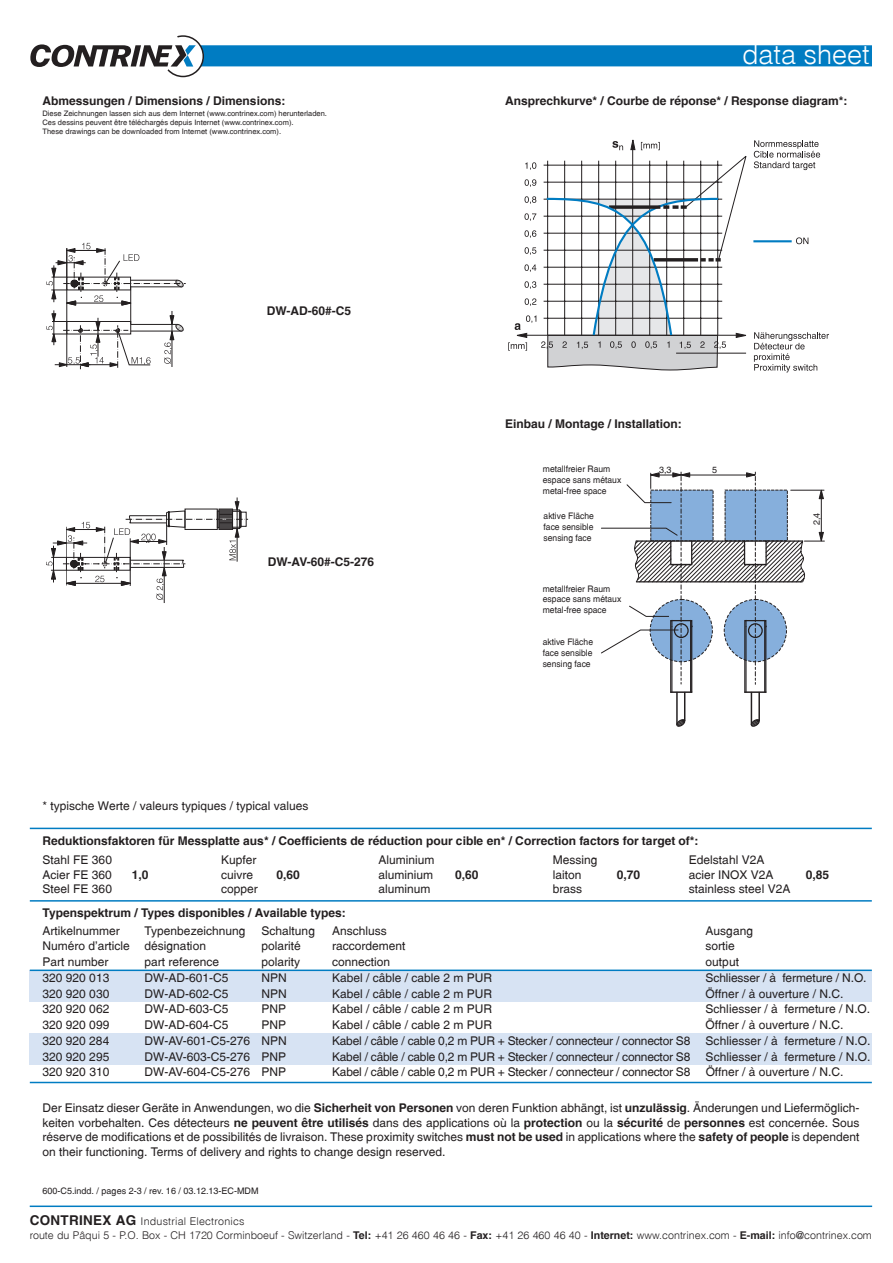
<style>
.page{position:relative;width:893px;height:1263px;background:#fff}
.page>*{position:absolute;margin:0;border:0;box-sizing:border-box;transform-origin:0 0}
.t1{font:27px "Switzerland Light Plain";color:#fff}
.t2{font:12px/14.4px "Switzerland Plain";color:#231f20;text-align:justify}
.t3{font:700 12px "Switzerland";color:#231f20}
.t4{font:12px "Switzerland Plain";letter-spacing:-.02em;color:#231f20}
.t5{font:10.65px/14.7px "Switzerland Light Plain";color:#231f20}
.t6{font:9px/10.8px "Switzerland Plain";color:#231f20;scale:.95 1}
.t7{font:9px "Switzerland Plain";color:#231f20}
.t8{font:7.5px/9px "Switzerland Plain";color:#231f20}
.s1{font-family:"Switzerland";font-weight:700}
.s2{font-family:"Switzerland";font-weight:700;font-size:13.5px}
</style>
<div class="page">
<hr style="left:30px;top:1205px;width:842px;height:2px;background:#007cc2">
<svg style="left:30px;top:35px;width:842px;height:42px"></svg>
<div style="left:670px;top:620px;width:22px;height:73px;border:1px solid #231f20"></div>
<hr style="left:690px;top:620px;width:1px;height:72px;background:#231f20">
<hr style="left:672px;top:620px;width:1px;height:72px;background:#231f20">
<hr style="left:670px;top:691px;width:22px;height:2px;background:#231f20">
<div style="left:744px;top:620px;width:22px;height:73px;border:1px solid #231f20"></div>
<hr style="left:764px;top:620px;width:1px;height:72px;background:#231f20">
<hr style="left:746px;top:620px;width:1px;height:72px;background:#231f20">
<hr style="left:744px;top:691px;width:22px;height:2px;background:#231f20">
<svg style="left:676px;top:692px;width:9px;height:35px"></svg>
<svg style="left:750px;top:718px;width:10px;height:9px"></svg>
<hr style="left:751px;top:692px;width:1px;height:33px;background:#231f20">
<hr style="left:758px;top:692px;width:2px;height:29px;background:#231f20">
<svg style="left:601px;top:472px;width:223px;height:212px"></svg>
<svg style="left:46px;top:243px;width:140px;height:126px"></svg>
<hr style="left:164px;top:547px;width:1px;height:56px;background:#231f20">
<hr style="left:237px;top:497px;width:1px;height:65px;background:#231f20">
<svg style="left:46px;top:501px;width:202px;height:99px"></svg>
<svg style="left:754px;top:332px;width:75px;height:40px"></svg>
<svg style="left:754px;top:140px;width:66px;height:30px"></svg>
<hr style="left:753px;top:240px;width:39px;height:2px;background:#007cc2">
<svg style="left:796px;top:237px;width:12px;height:7px"></svg>
<svg style="left:508px;top:139px;width:239px;height:231px"></svg>
<hr style="left:30px;top:828px;width:842px;height:1px;background:#007cc2">
<hr style="left:30px;top:900px;width:842px;height:2px;background:#007cc2">
<div style="left:30px;top:1033px;width:842px;height:31px;background:#d7e3f3"></div>
<div style="left:30px;top:970px;width:842px;height:32px;background:#d7e3f3"></div>
<hr style="left:30px;top:969px;width:842px;height:2px;background:#007cc2">
<hr style="left:30px;top:1082px;width:842px;height:1px;background:#007cc2">
<h1 class="t1" style="left:742px;top:38px;width:129px">data sheet</h1>
<p class="t3" style="left:43px;top:93px;width:244px">Abmessungen / Dimensions / Dimensions:</p>
<p class="t3" style="left:505px;top:93px;width:344px">Ansprechkurve* / Courbe de réponse* / Response diagram*:</p>
<p class="t8" style="left:43px;top:109px;width:286px">Diese Zeichnungen lassen sich aus dem Internet (www.contrinex.com) herunterladen.<br>Ces dessins peuvent être téléchargés depuis Internet (www.contrinex.com).<br>These drawings can be downloaded from Internet (www.contrinex.com).</p>
<p class="t3" style="left:267px;top:303px;width:86px">DW-AD-60#-C5</p>
<p class="t3" style="left:268px;top:555px;width:108px">DW-AV-60#-C5-276</p>
<p class="t2" style="left:43px;top:798px;width:267px">* typische Werte / valeurs typiques / typical values</p>
<p class="t3" style="left:505px;top:417px;width:178px">Einbau / Montage / Installation:</p>
<p class="t6" style="left:543px;top:464px;width:73px">metallfreier Raum</p>
<p class="t7" style="left:659px;top:464px;width:14px">3,3</p>
<p class="t7" style="left:712px;top:464px;width:7px">5</p>
<p class="t6" style="left:543px;top:475px;width:84px">espace sans métaux metal-free space</p>
<p class="t6" style="left:544px;top:510px;width:55px;text-align:justify">aktive Fläche face sensible sensing face</p>
<p class="t6" style="left:543px;top:583px;width:84px">metallfreier Raum espace sans métaux metal-free space</p>
<p class="t6" style="left:543px;top:636px;width:55px;text-align:justify">aktive Fläche face sensible sensing face</p>
<p class="t7" style="left:811px;top:525px;width:14px;rotate:-90deg">2,4</p>
<p class="t3" style="left:43px;top:834px;width:657px">Reduktionsfaktoren für Messplatte aus* / Coefficients de réduction pour cible en* / Correction factors for target of*:</p>
<p class="t2" style="left:43px;top:852px;width:71px">Stahl FE 360</p>
<p class="t2" style="left:221px;top:852px;width:37px">Kupfer</p>
<p class="t2" style="left:379px;top:852px;width:58px">Aluminium</p>
<p class="t2" style="left:553px;top:852px;width:46px">Messing</p>
<p class="t2" style="left:689px;top:852px;width:77px">Edelstahl V2A</p>
<p class="t2" style="left:43px;top:867px;width:71px">Acier FE 360</p>
<p class="t3" style="left:132px;top:867px;width:18px">1,0</p>
<p class="t2" style="left:221px;top:867px;width:34px">cuivre</p>
<p class="t3" style="left:276px;top:867px;width:25px">0,60</p>
<p class="t2" style="left:379px;top:867px;width:56px">aluminium</p>
<p class="t3" style="left:455px;top:867px;width:25px">0,60</p>
<p class="t2" style="left:553px;top:867px;width:30px">laiton</p>
<p class="t3" style="left:617px;top:867px;width:25px">0,70</p>
<p class="t2" style="left:689px;top:867px;width:86px">acier INOX V2A</p>
<p class="t3" style="left:806px;top:867px;width:25px">0,85</p>
<p class="t2" style="left:43px;top:881px;width:71px">Steel FE 360</p>
<p class="t2" style="left:221px;top:881px;width:38px">copper</p>
<p class="t2" style="left:379px;top:881px;width:54px">aluminum</p>
<p class="t2" style="left:553px;top:881px;width:31px">brass</p>
<p class="t2" style="left:689px;top:881px;width:103px">stainless steel V2A</p>
<p class="t3" style="left:43px;top:905px;width:305px">Typenspektrum / Types disponibles / Available types:</p>
<p class="t2" style="left:43px;top:923px;width:79px">Artikelnummer</p>
<p class="t2" style="left:145px;top:923px;width:102px">Typenbezeichnung</p>
<p class="t2" style="left:262px;top:923px;width:55px">Schaltung</p>
<p class="t2" style="left:332px;top:923px;width:56px">Anschluss</p>
<p class="t2" style="left:706px;top:923px;width:49px">Ausgang</p>
<p class="t2" style="left:43px;top:939px;width:165px">Numéro d'article désignation</p>
<p class="t2" style="left:262px;top:939px;width:41px">polarité</p>
<p class="t2" style="left:332px;top:939px;width:75px">raccordement</p>
<p class="t2" style="left:706px;top:939px;width:31px">sortie</p>
<p class="t2" style="left:43px;top:954px;width:68px">Part number</p>
<p class="t2" style="left:145px;top:954px;width:76px">part reference</p>
<p class="t2" style="left:262px;top:954px;width:40px">polarity</p>
<p class="t2" style="left:332px;top:954px;width:60px">connection</p>
<p class="t2" style="left:706px;top:954px;width:35px">output</p>
<p class="t2" style="left:43px;top:970px;width:68px">320 920 013</p>
<p class="t2" style="left:145px;top:970px;width:85px">DW-AD-601-C5</p>
<p class="t2" style="left:262px;top:970px;width:27px">NPN</p>
<p class="t2" style="left:332px;top:970px;width:162px">Kabel / câble / cable 2 m PUR</p>
<p class="t2" style="left:706px;top:970px;width:162px">Schliesser / à fermeture / N.O.</p>
<p class="t2" style="left:43px;top:986px;width:68px">320 920 030</p>
<p class="t2" style="left:145px;top:986px;width:85px">DW-AD-602-C5</p>
<p class="t2" style="left:262px;top:986px;width:27px">NPN</p>
<p class="t2" style="left:332px;top:986px;width:162px">Kabel / câble / cable 2 m PUR</p>
<p class="t2" style="left:706px;top:986px;width:139px">Öffner / à ouverture / N.C.</p>
<p class="t2" style="left:43px;top:1002px;width:68px">320 920 062</p>
<p class="t2" style="left:145px;top:1002px;width:85px">DW-AD-603-C5</p>
<p class="t2" style="left:262px;top:1002px;width:26px">PNP</p>
<p class="t2" style="left:332px;top:1002px;width:162px">Kabel / câble / cable 2 m PUR</p>
<p class="t2" style="left:706px;top:1002px;width:166px">Schliesser / à fermeture / N.O.</p>
<p class="t2" style="left:43px;top:1017px;width:68px">320 920 099</p>
<p class="t2" style="left:145px;top:1017px;width:85px">DW-AD-604-C5</p>
<p class="t2" style="left:262px;top:1017px;width:26px">PNP</p>
<p class="t2" style="left:332px;top:1017px;width:162px">Kabel / câble / cable 2 m PUR</p>
<p class="t2" style="left:706px;top:1017px;width:139px">Öffner / à ouverture / N.C.</p>
<p class="t2" style="left:43px;top:1033px;width:68px">320 920 284</p>
<p class="t2" style="left:145px;top:1033px;width:144px">DW-AV-601-C5-276 NPN</p>
<p class="t4" style="left:332px;top:1033px;width:360px">Kabel / câble / cable 0,2 m PUR + Stecker / connecteur / connector S8</p>
<p class="t2" style="left:706px;top:1033px;width:166px">Schliesser / à fermeture / N.O.</p>
<p class="t2" style="left:43px;top:1049px;width:68px">320 920 295</p>
<p class="t2" style="left:145px;top:1049px;width:143px">DW-AV-603-C5-276 PNP</p>
<p class="t4" style="left:332px;top:1049px;width:360px">Kabel / câble / cable 0,2 m PUR + Stecker / connecteur / connector S8</p>
<p class="t2" style="left:706px;top:1049px;width:166px">Schliesser / à fermeture / N.O.</p>
<p class="t2" style="left:43px;top:1065px;width:68px">320 920 310</p>
<p class="t2" style="left:145px;top:1065px;width:143px">DW-AV-604-C5-276 PNP</p>
<p class="t4" style="left:332px;top:1065px;width:360px">Kabel / câble / cable 0,2 m PUR + Stecker / connecteur / connector S8</p>
<p class="t2" style="left:706px;top:1065px;width:139px">Öffner / à ouverture / N.C.</p>
<p class="t2" style="left:43px;top:1101px;width:818px">Der Einsatz dieser Geräte in Anwendungen, wo die <span class="s1">Sicherheit von Personen</span> von deren Funktion abhängt, ist <span class="s1">unzulässig</span>. Änderungen und Liefermöglich&shy;keiten vorbehalten. Ces détecteurs <span class="s1">ne peuvent être utilisés</span> dans des applications où la <span class="s1">protection</span> ou la <span class="s1">sécurité</span> de <span class="s1">personnes</span> est concernée. Sous réserve de modifications et de possibilités de livraison. These proximity switches <span class="s1">must not be used</span> in applications where the <span class="s1">safety of people</span> is dependent on their functioning. Terms of delivery and rights to change design reserved.</p>
<p class="t7" style="left:43px;top:1186px;width:217px">600-C5.indd. / pages 2-3 / rev. 16 / 03.12.13-EC-MDM</p>
<p class="t5" style="left:30px;top:1213px;width:843px"><span class="s2">CONTRINEX AG</span> Industrial Electronics<br>route du Pâqui 5 - P.O. Box - CH 1720 Corminboeuf - Switzerland - <span class="s1">Tel:</span> +41 26 460 46 46 - <span class="s1">Fax:</span> +41 26 460 46 40 - <span class="s1">Internet:</span> www.contrinex.com - <span class="s1">E-mail:</span> info@contrinex.com</p>
</div>
